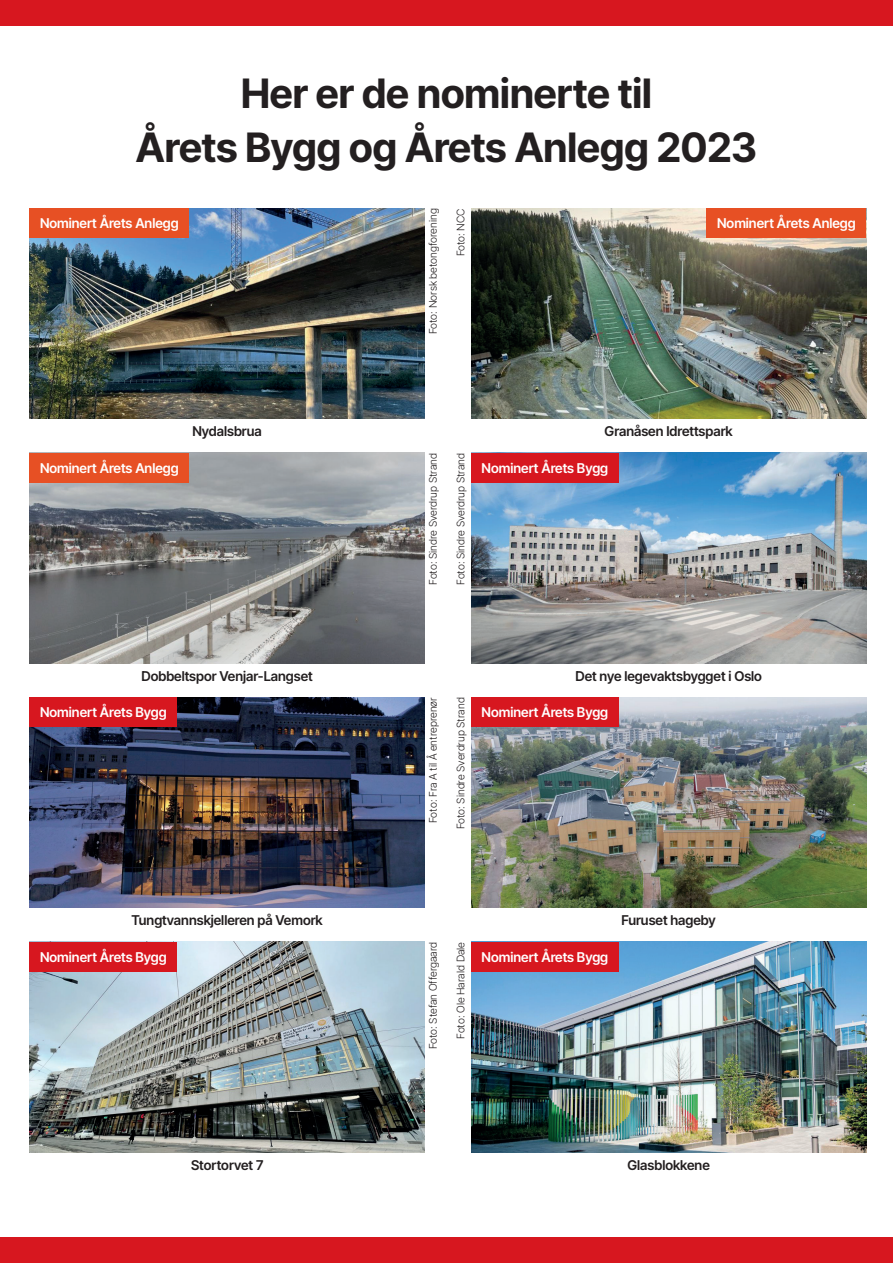
<style>
.page{position:relative;width:893px;height:1263px;background:#fff}
.page>*{position:absolute;margin:0;border:0;box-sizing:border-box;transform-origin:0 0}
.t1{font:700 40.5px/54px "Inter Tight";color:#231f20;text-align:center}
.t2{font:600 13.5px "Inter Tight";color:#231f20}
.t3{font:600 13.5px "Inter Tight";color:#fff}
.t4{font:300 10.5px "Inter Tight";color:#231f20}
</style>
<div class="page">
<div style="left:0;top:0;width:893px;height:26px;background:#d7171f"></div>
<div style="left:0;top:1237px;width:893px;height:26px;background:#d7171f"></div>
<img style="left:30px;top:208px;width:394px;height:211px">
<img style="left:30px;top:453px;width:394px;height:210px">
<img style="left:30px;top:697px;width:394px;height:211px">
<img style="left:30px;top:942px;width:394px;height:210px">
<img style="left:471px;top:208px;width:395px;height:211px">
<img style="left:471px;top:453px;width:395px;height:210px">
<img style="left:471px;top:697px;width:395px;height:211px">
<img style="left:471px;top:942px;width:395px;height:210px">
<div style="left:471px;top:453px;width:148px;height:30px;background:#d7171f"></div>
<div style="left:471px;top:697px;width:148px;height:30px;background:#d7171f"></div>
<div style="left:30px;top:697px;width:147px;height:30px;background:#d7171f"></div>
<div style="left:30px;top:942px;width:147px;height:30px;background:#d7171f"></div>
<div style="left:471px;top:942px;width:148px;height:30px;background:#d7171f"></div>
<div style="left:30px;top:208px;width:159px;height:30px;background:#e75024"></div>
<div style="left:30px;top:453px;width:159px;height:30px;background:#e75024"></div>
<div style="left:707px;top:208px;width:159px;height:30px;background:#e75024"></div>
<h1 class="t1" style="left:136px;top:65px;width:622px">Her er de nominerte til<br>Årets Bygg og Årets Anlegg 2023</h1>
<p class="t3" style="left:40px;top:213px;width:140px">Nominert Årets Anlegg</p>
<p class="t3" style="left:40px;top:458px;width:140px">Nominert Årets Anlegg</p>
<p class="t2" style="left:192px;top:421px;width:71px">Nydalsbrua</p>
<p class="t4" style="left:426px;top:334px;width:127px;rotate:-90deg">Foto: Norsk betongforening</p>
<p class="t4" style="left:453px;top:256px;width:50px;rotate:-90deg">Foto: NCC</p>
<p class="t3" style="left:717px;top:213px;width:140px">Nominert Årets Anlegg</p>
<p class="t4" style="left:426px;top:585px;width:133px;rotate:-90deg">Foto: Sindre Sverdrup Strand</p>
<p class="t4" style="left:453px;top:585px;width:133px;rotate:-90deg">Foto: Sindre Sverdrup Strand</p>
<p class="t2" style="left:605px;top:421px;width:130px">Granåsen Idrettspark</p>
<p class="t3" style="left:482px;top:458px;width:128px">Nominert Årets Bygg</p>
<p class="t2" style="left:141px;top:666px;width:173px">Dobbeltspor Venjar-Langset</p>
<p class="t2" style="left:575px;top:666px;width:188px">Det nye legevaktsbygget i Oslo</p>
<p class="t4" style="left:426px;top:823px;width:127px;rotate:-90deg">Foto: Fra A til Å entreprenør</p>
<p class="t4" style="left:453px;top:829px;width:133px;rotate:-90deg">Foto: Sindre Sverdrup Strand</p>
<p class="t3" style="left:40px;top:702px;width:128px">Nominert Årets Bygg</p>
<p class="t3" style="left:482px;top:702px;width:128px">Nominert Årets Bygg</p>
<p class="t2" style="left:132px;top:910px;width:193px">Tungtvannskjelleren på Vemork</p>
<p class="t4" style="left:453px;top:1039px;width:98px;rotate:-90deg">Foto: Ole Harald Dale</p>
<p class="t4" style="left:426px;top:1049px;width:109px;rotate:-90deg">Foto: Stefan Offergaard</p>
<p class="t3" style="left:40px;top:947px;width:128px">Nominert Årets Bygg</p>
<p class="t3" style="left:482px;top:947px;width:128px">Nominert Årets Bygg</p>
<p class="t2" style="left:621px;top:910px;width:96px">Furuset hageby</p>
<p class="t2" style="left:191px;top:1155px;width:74px">Stortorvet 7</p>
<p class="t2" style="left:628px;top:1155px;width:84px">Glasblokkene</p>
</div>
